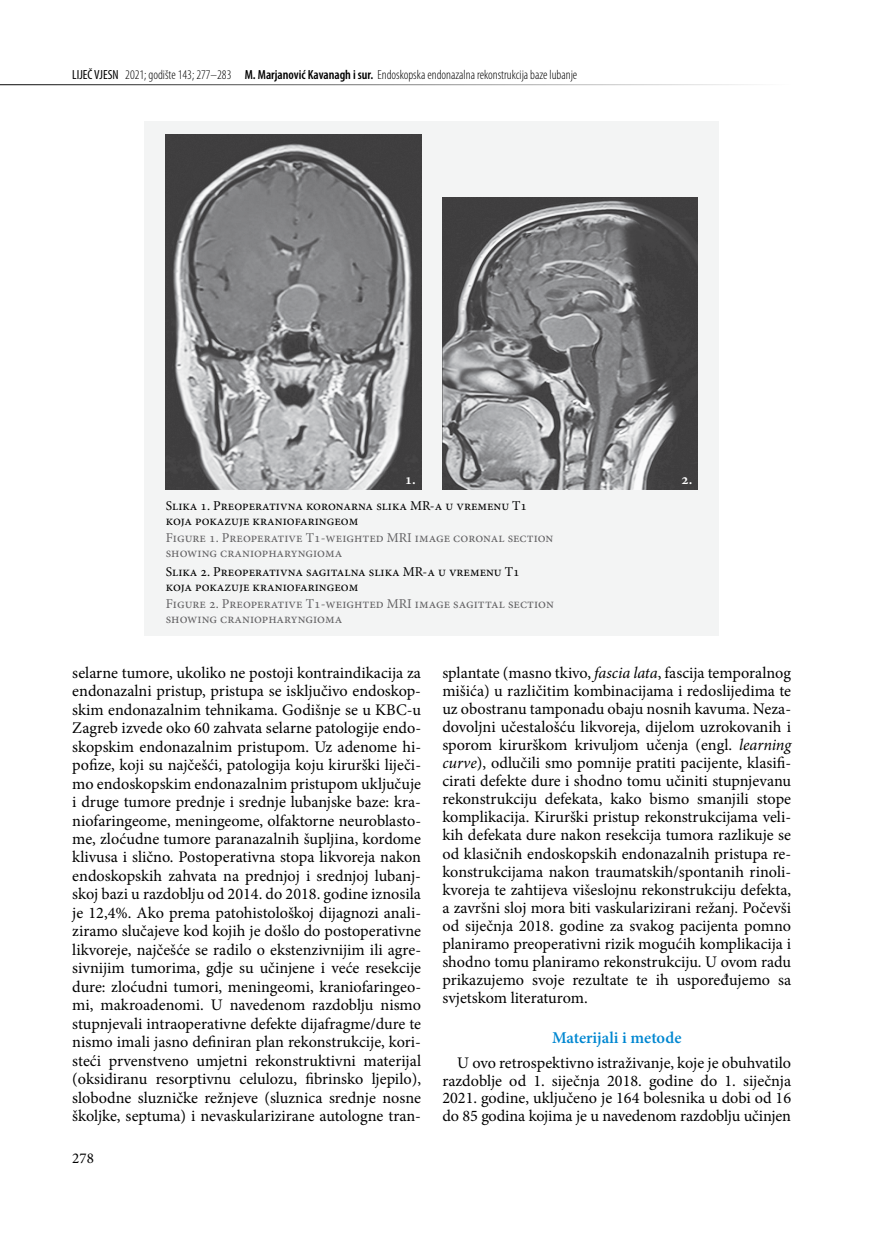
<style>
.page{position:relative;width:872px;height:1234px;background:#fff}
.page>*{position:absolute;margin:0;border:0;box-sizing:border-box;transform-origin:0 0}
.t1{font:600 16.5px "Minion Pro";color:#0087d1}
.t2{font:16.2px/18.5px "Minion Pro";color:#000;text-align:justify}
.t3{font:600 15px "Minion Pro";color:#fff}
.t4{font:15px "Minion Pro";color:#000}
.t5{font:13.5px/15px "Minion Pro";color:#646365}
.t6{font:13.5px/15px "Minion Pro";color:#000}
.t7{font:300 condensed 13.2px "Myriad Pro";color:#000}
.s1{font-weight:400}
.s2{font-weight:600}
.s3{font-style:italic}
</style>
<div class="page">
<hr style="left:0;top:84px;width:791px;height:1px;background:#000">
<div style="left:145px;top:121px;width:574px;height:515px;background:#f3f4f4"></div>
<img style="left:166px;top:134px;width:255px;height:355px">
<img style="left:442px;top:197px;width:255px;height:292px">
<p class="t7" style="left:72px;top:67px;width:506px"><span class="s1">LIJEČ VJESN</span> 2021; godište 143; 277–283 <span class="s2">M. Marjanović Kavanagh i sur.</span> Endoskopska endonazalna rekonstrukcija baze lubanje</p>
<p class="t3" style="left:405px;top:468px;width:13px">1.</p>
<p class="t3" style="left:681px;top:468px;width:13px">2.</p>
<p class="t6" style="left:166px;top:498px;width:363px">Slika 1. Preoperativna koronarna slika MR-a u vremenu T1 koja pokazuje kraniofaringeom</p>
<p class="t5" style="left:166px;top:530px;width:389px">Figure 1. Preoperative T1-weighted MRI image coronal section showing craniopharyngioma</p>
<p class="t6" style="left:166px;top:564px;width:355px">Slika 2. Preoperativna sagitalna slika MR-a u vremenu T1 koja pokazuje kraniofaringeom</p>
<p class="t5" style="left:166px;top:596px;width:389px">Figure 2. Preoperative T1-weighted MRI image sagittal section showing craniopharyngioma</p>
<p class="t2" style="left:72px;top:663px;width:350px">selarne tumore, ukoliko ne postoji kontraindikacija za endonazalni pristup, pristupa se isključivo endoskop&shy;skim endonazalnim tehnikama. Godišnje se u KBC-u Zagreb izvede oko 60 zahvata selarne patologije endo&shy;skopskim endonazalnim pristupom. Uz adenome hi&shy;pofize, koji su najčešći, patologija koju kirurški liječi&shy;mo endoskopskim endonazalnim pristupom uključuje i druge tumore prednje i srednje lubanjske baze: kra&shy;niofaringeome, meningeome, olfaktorne neuroblasto&shy;me, zloćudne tumore paranazalnih šupljina, kordome klivusa i slično. Postoperativna stopa likvoreja nakon endoskopskih zahvata na prednjoj i srednjoj lubanj&shy;skoj bazi u razdoblju od 2014. do 2018. godine iznosila je 12,4%. Ako prema patohistološkoj dijagnozi anali&shy;ziramo slučajeve kod kojih je došlo do postoperativne likvoreje, najčešće se radilo o ekstenzivnijim ili agre&shy;sivnijim tumorima, gdje su učinjene i veće resekcije dure: zloćudni tumori, meningeomi, kraniofaringeo&shy;mi, makroadenomi. U navedenom razdoblju nismo stupnjevali intraoperativne defekte dijafragme/dure te nismo imali jasno definiran plan rekonstrukcije, kori&shy;steći prvenstveno umjetni rekonstruktivni materijal (oksidiranu resorptivnu celulozu, fibrinsko ljepilo), slobodne sluzničke režnjeve (sluznica srednje nosne školjke, septuma) i nevaskularizirane autologne tran-</p>
<p class="t2" style="left:442px;top:663px;width:350px">splantate (masno tkivo, <span class="s3">fascia lata</span>, fascija temporalnog mišića) u različitim kombinacijama i redoslijedima te uz obostranu tamponadu obaju nosnih kavuma. Neza&shy;dovoljni učestalošću likvoreja, dijelom uzrokovanih i sporom kirurškom krivuljom učenja (engl. <span class="s3">learning curve</span>), odlučili smo pomnije pratiti pacijente, klasifi&shy;cirati defekte dure i shodno tomu učiniti stupnjevanu rekonstrukciju defekata, kako bismo smanjili stope komplikacija. Kirurški pristup rekonstrukcijama veli&shy;kih defekata dure nakon resekcija tumora razlikuje se od klasičnih endoskopskih endonazalnih pristupa re&shy;konstrukcijama nakon traumatskih/spontanih rinoli&shy;kvoreja te zahtijeva višeslojnu rekonstrukciju defekta, a završni sloj mora biti vaskularizirani režanj. Počevši od siječnja 2018. godine za svakog pacijenta pomno planiramo preoperativni rizik mogućih komplikacija i shodno tomu planiramo rekonstrukciju. U ovom radu prikazujemo svoje rezultate te ih uspoređujemo sa svjetskom literaturom.</p>
<p class="t1" style="left:552px;top:1026px;width:131px">Materijali i metode</p>
<p class="t2" style="left:442px;top:1053px;width:350px;line-height:17.9px;text-indent:15px">U ovo retrospektivno istraživanje, koje je obuhvatilo razdoblje od 1. siječnja 2018. godine do 1. siječnja 2021. godine, uključeno je 164 bolesnika u dobi od 16 do 85 godina kojima je u navedenom razdoblju učinjen</p>
<p class="t4" style="left:72px;top:1147px;width:23px">278</p>
</div>
